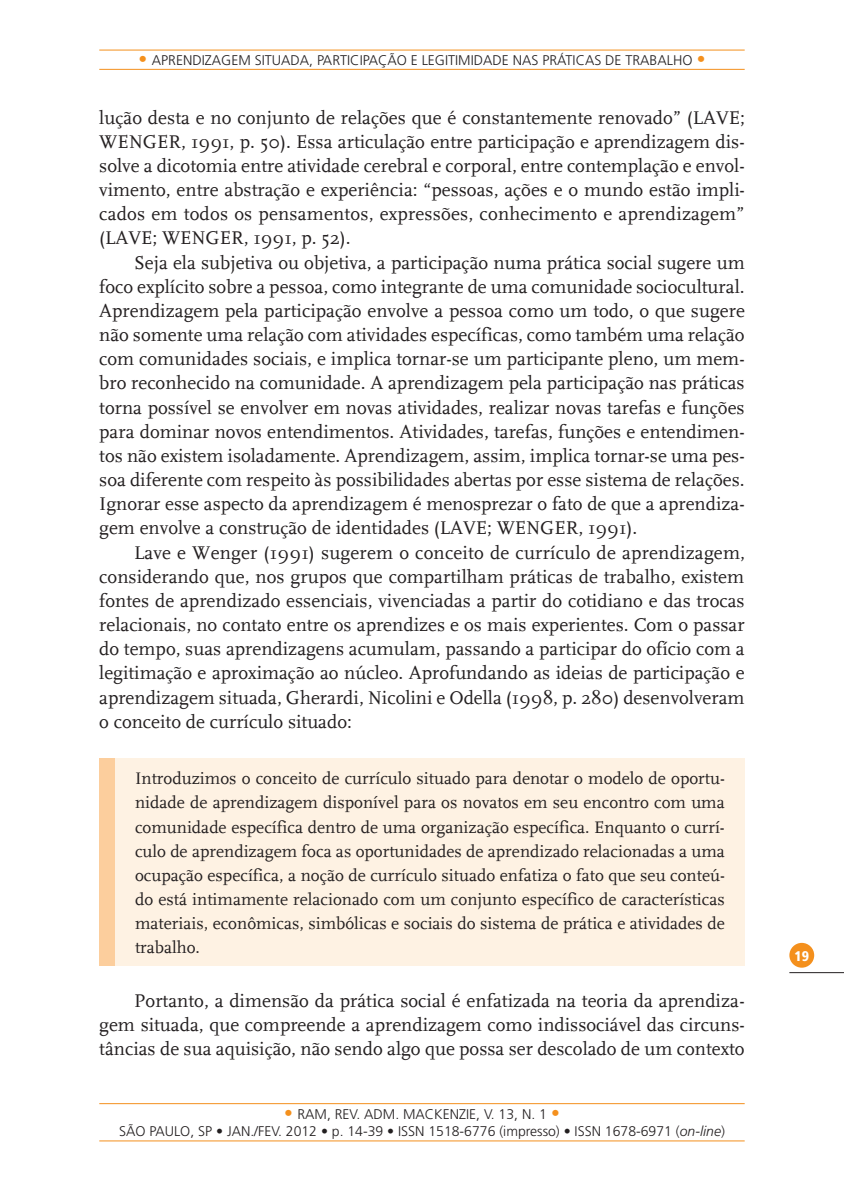
<style>
.page{position:relative;width:844px;height:1191px;background:#fff}
.page>*{position:absolute;margin:0;border:0;box-sizing:border-box;transform-origin:0 0}
.t1{font:19.25px/24.2px "FF Scala Definitive";color:#231f20;text-align:justify}
.t2{font:17.5px/24.2px "FF Scala Definitive";color:#231f20;text-align:justify}
.t3{font:300 14px/16.8px "Frutiger LT Std";color:#231f20;text-align:center}
.t4{font:900 condensed 14px "Frutiger LT Std";color:#fff}
.s1{font-size:17.5px;color:#f4901d}
.s2{font-style:italic}
</style>
<div class="page">
<div style="left:789px;top:943px;width:25px;height:24px;background:#f4901d;border-radius:50%"></div>
<hr style="left:789px;top:972px;width:54px;height:1px;background:#231f20">
<hr style="left:99px;top:69px;width:645px;height:1px;background:#f4901d">
<hr style="left:99px;top:50px;width:645px;height:1px;background:#f4901d">
<hr style="left:99px;top:1140px;width:645px;height:1px;background:#f4901d">
<hr style="left:99px;top:1103px;width:645px;height:1px;background:#f4901d">
<div style="left:99px;top:758px;width:16px;height:207px;background:#fcce9d"></div>
<div style="left:115px;top:758px;width:629px;height:207px;background:#fef2e3"></div>
<p class="t3" style="left:138px;top:52px;width:23px"><span class="s1">•</span> APRENDIZA</p>
<p class="t3" style="left:221px;top:52px;width:43px">GEM SITUADA</p>
<p class="t3" style="left:309px;top:52px;width:16px">, PARTICIPA</p>
<p class="t3" style="left:378px;top:52px;width:75px">ÇÃO ELEGITIMIDADE</p>
<p class="t3" style="left:512px;top:52px;width:9px">NAS</p>
<p class="t3" style="left:542px;top:52px;width:32px">PR ÁTICAS</p>
<p class="t3" style="left:605px;top:52px;width:30px">DE TRABAL</p>
<p class="t3" style="left:672px;top:52px;width:34px">HO <span class="s1">•</span></p>
<p class="t1" style="left:99px;top:106px;width:647px">lução desta e no conjunto de relações que é constantemente renovado” (LAVE; WENGER, 1991, p. 50). Essa articulação entre participação e aprendizagem dis&shy;solve a dicotomia entre atividade cerebral e corporal, entre contemplação e envol&shy;vimento, entre abstração e experiência: “pessoas, ações e o mundo estão impli&shy;cados em todos os pensamentos, expressões, conhecimento e aprendizagem” (LAVE; WENGER, 1991, p. 52).</p>
<p class="t1" style="left:99px;top:251px;width:647px;text-indent:35px">Seja ela subjetiva ou objetiva, a participação numa prática social sugere um foco explícito sobre a pessoa, como integrante de uma comunidade sociocultural.<br>Aprendizagem pela participação envolve a pessoa como um todo, o que sugere não somente uma relação com atividades específicas, como também uma relação com comunidades sociais, e implica tornar-se um participante pleno, um mem&shy;bro reconhecido na comunidade. A aprendizagem pela participação nas práticas torna possível se envolver em novas atividades, realizar novas tarefas e funções para dominar novos entendimentos. Atividades, tarefas, funções e entendimen&shy;tos não existem isoladamente. Aprendizagem, assim, implica tornar-se uma pes&shy;soa diferente com respeito às possibilidades abertas por esse sistema de relações.<br>Ignorar esse aspecto da aprendizagem é menosprezar o fato de que a aprendiza&shy;gem envolve a construção de identidades (LAVE; WENGER, 1991).</p>
<p class="t1" style="left:99px;top:540px;width:647px;text-indent:35px">Lave e Wenger (1991) sugerem o conceito de currículo de aprendizagem, considerando que, nos grupos que compartilham práticas de trabalho, existem fontes de aprendizado essenciais, vivenciadas a partir do cotidiano e das trocas relacionais, no contato entre os aprendizes e os mais experientes. Com o passar do tempo, suas aprendizagens acumulam, passando a participar do ofício com a legitimação e aproximação ao núcleo. Aprofundando as ideias de participação e aprendizagem situada, Gherardi, Nicolini e Odella (1998, p. 280) desenvolveram o conceito de currículo situado:</p>
<p class="t2" style="left:135px;top:767px;width:591px">Introduzimos o conceito de currículo situado para denotar o modelo de oportu&shy;nidade de aprendizagem disponível para os novatos em seu encontro com uma comunidade específica dentro de uma organização específica. Enquanto o currí&shy;culo de aprendizagem foca as oportunidades de aprendizado relacionadas a uma ocupação específica, a noção de currículo situado enfatiza o fato que seu conteú&shy;do está intimamente relacionado com um conjunto específico de características materiais, econômicas, simbólicas e sociais do sistema de prática e atividades de trabalho.</p>
<p class="t1" style="left:99px;top:989px;width:646px;text-indent:35px">Portanto, a dimensão da prática social é enfatizada na teoria da aprendiza&shy;gem situada, que compreende a aprendizagem como indissociável das circuns&shy;tâncias de sua aquisição, não sendo algo que possa ser descolado de um contexto</p>
<p class="t3" style="left:119px;top:1106px;width:607px"><span class="s1">•</span> RAM, REV. ADM. MACKENZIE, V. 13, N. 1 <span class="s1">•<br></span>SÃO PAULO, SP • JAN./FEV. 2012 • P. 14-39 • ISSN 1518-6776 (IMPRESSO) • ISSN 1678-6971 (<span class="s2">on-line</span>)</p>
<p class="t4" style="left:794px;top:947px;width:16px">19</p>
</div>
